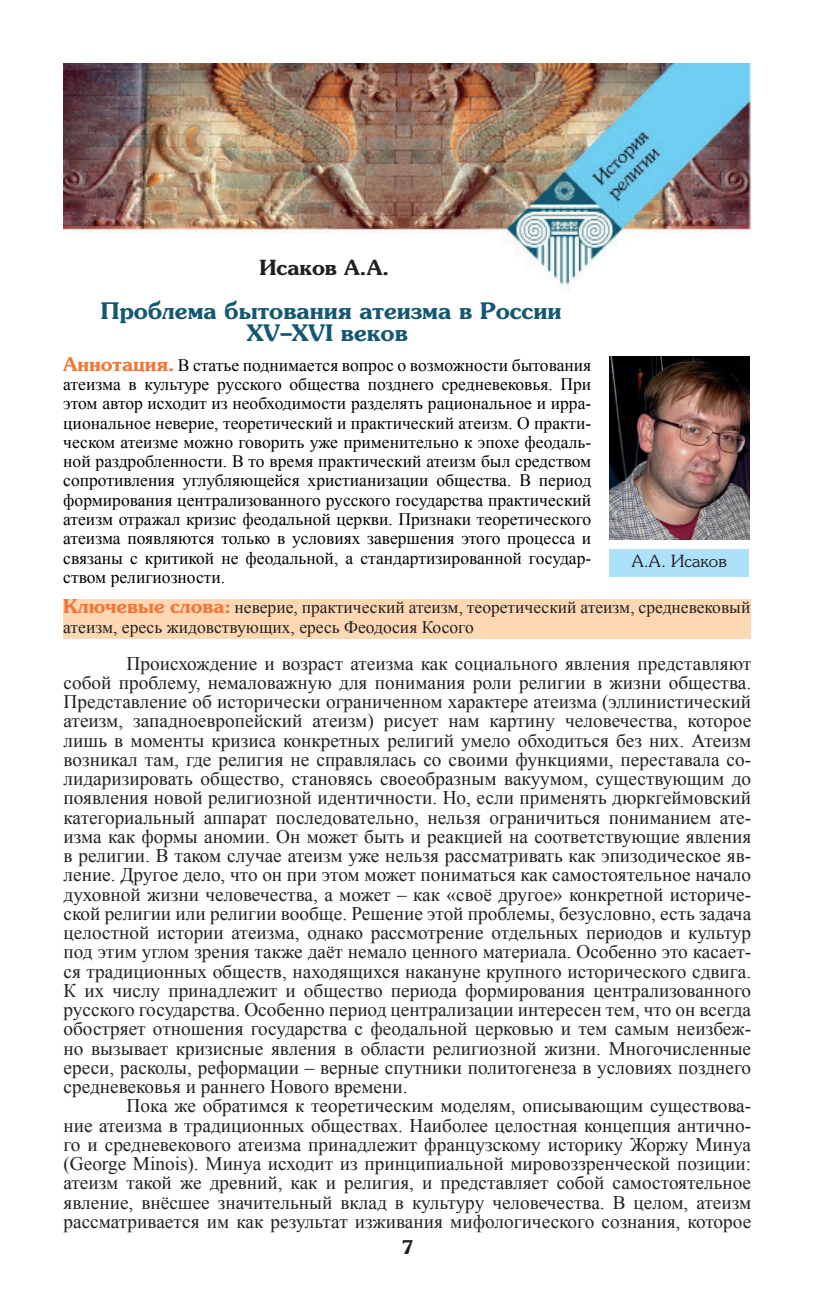
<style>
.page{position:relative;width:814px;height:1310px;background:#fff}
.page>*{position:absolute;margin:0;border:0;box-sizing:border-box;transform-origin:0 0}
.t1{font:700 21px/22.8px "Souvenir C";color:#145771;text-align:center}
.t2{font:19.25px/19.2px "Times New Roman";color:#231f20;text-align:justify}
.t3{font:700 19.25px "Souvenir C";color:#231f20}
.t4{font:17.5px/19.2px "Times New Roman";color:#000;text-align:justify}
.t5{font:17.5px/19.2px "Times New Roman";color:#231f20}
.t6{font:700 17.5px "Souvenir C";color:#231f20}
.t7{font:15.75px "Souvenir C";color:#231f20}
.s1{font-family:"Souvenir C";font-weight:700;color:#f37537}
</style>
<div class="page">
<img style="left:63px;top:63px;width:688px;height:225px">
<img style="left:609px;top:357px;width:140px;height:183px">
<div style="left:609px;top:549px;width:140px;height:27px;background:#ade1f9"></div>
<div style="left:63px;top:599px;width:688px;height:40px;background:#fdd8b3"></div>
<p class="t3" style="left:259px;top:255px;width:131px">Исаков А.А.</p>
<p class="t1" style="left:101px;top:299px;width:462px">Проблема бытования атеизма в России<br>XV–XVI веков</p>
<p class="t4" style="left:63px;top:355px;width:529px"><span class="s1">Аннотация.</span> В статье поднимается вопрос о возможности бытования атеизма в культуре русского общества позднего средневековья. При этом автор исходит из необходимости разделять рациональное и ирра&shy;циональное неверие, теоретический и практический атеизм. О практи&shy;ческом атеизме можно говорить уже применительно к эпохе феодаль&shy;ной раздробленности. В то время практический атеизм был средством сопротивления углубляющейся христианизации общества. В период формирования централизованного русского государства практический атеизм отражал кризис феодальной церкви. Признаки теоретического атеизма появляются только в условиях завершения этого процесса и связаны с критикой не феодальной, а стандартизированной государ&shy;ством религиозности.</p>
<p class="t5" style="left:63px;top:598px;width:688px"><span class="s1">Ключевые слова:</span> неверие, практический атеизм, теоретический атеизм, средневековый атеизм, ересь жидовствующих, ересь Феодосия Косого</p>
<p class="t2" style="left:63px;top:653px;width:689px;text-indent:63px">Происхождение и возраст атеизма как социального явления представляют собой проблему, немаловажную для понимания роли религии в жизни общества.<br>Представление об исторически ограниченном характере атеизма (эллинистический атеизм, западноевропейский атеизм) рисует нам картину человечества, которое лишь в моменты кризиса конкретных религий умело обходиться без них. Атеизм возникал там, где религия не справлялась со своими функциями, переставала со&shy;лидаризировать общество, становясь своеобразным вакуумом, существующим до появления новой религиозной идентичности. Но, если применять дюркгеймовский категориальный аппарат последовательно, нельзя ограничиться пониманием ате&shy;изма как формы аномии. Он может быть и реакцией на соответствующие явления в религии. В таком случае атеизм уже нельзя рассматривать как эпизодическое яв&shy;ление. Другое дело, что он при этом может пониматься как самостоятельное начало духовной жизни человечества, а может – как «своё другое» конкретной историче&shy;ской религии или религии вообще. Решение этой проблемы, безусловно, есть задача целостной истории атеизма, однако рассмотрение отдельных периодов и культур под этим углом зрения также даёт немало ценного материала. Особенно это касает&shy;ся традиционных обществ, находящихся накануне крупного исторического сдвига.<br>К их числу принадлежит и общество периода формирования централизованного русского государства. Особенно период централизации интересен тем, что он всегда обостряет отношения государства с феодальной церковью и тем самым неизбеж&shy;но вызывает кризисные явления в области религиозной жизни. Многочисленные ереси, расколы, реформации – верные спутники политогенеза в условиях позднего средневековья и раннего Нового времени.</p>
<p class="t2" style="left:63px;top:1096px;width:689px;text-indent:63px">Пока же обратимся к теоретическим моделям, описывающим существова&shy;ние атеизма в традиционных обществах. Наиболее целостная концепция антично&shy;го и средневекового атеизма принадлежит французскому историку Жоржу Минуа (George Minois). Минуа исходит из принципиальной мировоззренческой позиции: атеизм такой же древний, как и религия, и представляет собой самостоятельное явление, внёсшее значительный вклад в культуру человечества. В целом, атеизм рассматривается им как результат изживания мифологического сознания, которое</p>
<p class="t7" style="left:631px;top:551px;width:96px">А.А. Исаков</p>
<p class="t6" style="left:401px;top:1235px;width:14px">7</p>
</div>
